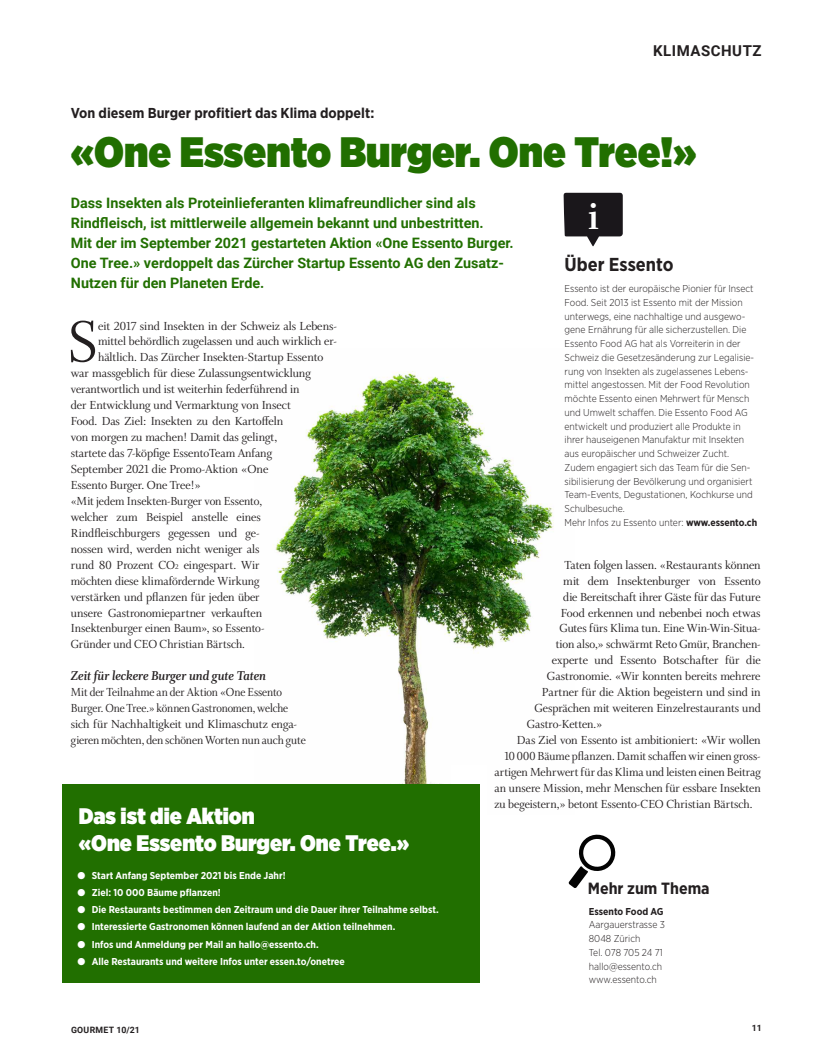
<style>
.page{position:relative;width:815px;height:1063px;background:#fff}
.page>*{position:absolute;margin:0;border:0;box-sizing:border-box;transform-origin:0 0}
.t1{font:62px "Whitman Display";color:#231f20}
.t2{font:900 42.5px "Gotham Narrow";color:#216f00}
.t3{font:700 40px "Whitman Display";color:#fff}
.t4{font:900 22.5px/26.2px "Gotham Narrow";color:#fff}
.t5{font:700 18.75px "Gotham Narrow";color:#231f20}
.t6{font:700 16.25px "Gotham Narrow";color:#231f20}
.t7{font:700 15px "Roboto";letter-spacing:.035em;color:#231f20}
.t8{font:700 14.38px/20px "Roboto";color:#216f00}
.t9{font:700 14.38px "Gotham Narrow";color:#231f20}
.t10{font:italic 700 13.75px "Whitman Display";color:#231f20}
.t11{font:12.5px "Whitman Display";color:#231f20}
.t12{font:12.5px/16px "Whitman Display";color:#231f20;scale:.96 1}
.t13{font:300 10px/13.8px "Gotham Narrow";color:#231f20}
.t14{font:700 10px "Gotham Narrow";color:#fff}
.t15{font:700 10px "Gotham Narrow";color:#231f20}
.t16{font:700 8.75px "Roboto";letter-spacing:.035em;color:#231f20}
.s1{font-weight:700}
.s2{font-size:7.25px}
</style>
<div class="page">
<img style="left:254px;top:371px;width:300px;height:414px">
<div style="left:452px;top:765px;width:35px;height:59px;background:#fff"></div>
<div style="left:62px;top:785px;width:417px;height:198px;background:#216f00"></div>
<svg style="left:569px;top:835px;width:46px;height:53px"></svg>
<svg style="left:563px;top:193px;width:60px;height:54px"></svg>
<p class="t7" style="left:653px;top:41px;width:110px">KLIMASCHUTZ</p>
<p class="t9" style="left:71px;top:104px;width:305px">Von diesem Burger profitiert das Klima doppelt:</p>
<h2 class="t2" style="left:71px;top:123px;width:627px">«One Essento Burger. One Tree!»</h2>
<p class="t8" style="left:71px;top:192px;width:444px">Dass Insekten als Proteinlieferanten klimafreundlicher sind als Rindfleisch, ist mittlerweile allgemein bekannt und unbestritten.<br>Mit der im September 2021 gestarteten Aktion «One Essento Burger.<br>One Tree.» verdoppelt das Zürcher Startup Essento AG den Zusatz-Nutzen für den Planeten Erde.</p>
<h1 class="t1" style="left:67px;top:307px;width:32px">S</h1>
<p class="t11" style="left:98px;top:319px;width:241px">eit 2017 sind Insekten in der Schweiz als Lebens-</p>
<h3 class="t3" style="left:588px;top:193px;width:12px">i</h3>
<h3 class="t5" style="left:565px;top:253px;width:110px">Über Essento</h3>
<p class="t13" style="left:565px;top:282px;width:194px">Essento ist der europäische Pionier für Insect Food. Seit 2013 ist Essento mit der Mission unterwegs, eine nachhaltige und ausgewo&shy;gene Ernährung für alle sicherzustellen. Die Essento Food AG hat als Vorreiterin in der Schweiz die Gesetzesänderung zur Legalisie&shy;rung von Insekten als zugelassenes Lebens&shy;mittel angestossen. Mit der Food Revolution möchte Essento einen Mehrwert für Mensch und Umwelt schaffen. Die Essento Food AG entwickelt und produziert alle Produkte in ihrer hauseigenen Manufaktur mit Insekten aus europäischer und Schweizer Zucht.<br>Zudem engagiert sich das Team für die Sen&shy;sibilisierung der Bevölkerung und organisiert Team-Events, Degustationen, Kochkurse und Schulbesuche.<br>Mehr Infos zu Essento unter: <span class="s1">www.essento.ch</span></p>
<p class="t11" style="left:98px;top:334px;width:241px">mittel behördlich zugelassen und auch wirklich er-</p>
<p class="t11" style="left:98px;top:350px;width:227px">hältlich. Das Zürcher Insekten-Startup Essento</p>
<p class="t11" style="left:71px;top:366px;width:242px">war massgeblich für diese Zulassungsentwicklung</p>
<p class="t11" style="left:71px;top:382px;width:230px">verantwortlich und ist weiterhin federführend in</p>
<p class="t11" style="left:71px;top:398px;width:221px">der Entwicklung und Vermarktung von Insect</p>
<p class="t11" style="left:71px;top:414px;width:214px">Food. Das Ziel: Insekten zu den Kartoffeln</p>
<p class="t11" style="left:71px;top:430px;width:208px">von morgen zu machen! Damit das gelingt,</p>
<p class="t11" style="left:71px;top:446px;width:203px">startete das 7-köpfige EssentoTeam Anfang</p>
<p class="t11" style="left:71px;top:462px;width:199px">September 2021 die Promo-Aktion «One</p>
<p class="t11" style="left:71px;top:478px;width:131px">Essento Burger. One Tree!»</p>
<p class="t11" style="left:71px;top:494px;width:193px">«Mit jedem Insekten-Burger von Essento,</p>
<p class="t11" style="left:71px;top:510px;width:192px">welcher zum Beispiel anstelle eines</p>
<p class="t11" style="left:71px;top:526px;width:190px">Rindfleischburgers gegessen und ge-</p>
<p class="t11" style="left:71px;top:542px;width:190px">nossen wird, werden nicht weniger als</p>
<p class="t11" style="left:71px;top:558px;width:190px">rund 80 Prozent CO<span class="s2">2</span> eingespart. Wir</p>
<p class="t11" style="left:71px;top:574px;width:190px">möchten diese klimafördernde Wirkung</p>
<p class="t11" style="left:71px;top:590px;width:190px">verstärken und pflanzen für jeden über</p>
<p class="t11" style="left:71px;top:606px;width:193px">unsere Gastronomiepartner verkauften</p>
<p class="t11" style="left:71px;top:621px;width:195px">Insektenburger einen Baum», so Essento-</p>
<p class="t11" style="left:71px;top:637px;width:176px">Gründer und CEO Christian Bärtsch.</p>
<p class="t10" style="left:71px;top:668px;width:197px">Zeit für leckere Burger und gute Taten</p>
<p class="t12" style="left:71px;top:684px;width:246px">Mit der Teilnahme an der Aktion «One Essento Burger. One Tree.» können Gastronomen, welche sich für Nachhaltigkeit und Klimaschutz enga&shy;gieren möchten, den schönen Worten nun auch gute</p>
<p class="t11" style="left:564px;top:558px;width:198px">Taten folgen lassen. «Restaurants können</p>
<p class="t11" style="left:563px;top:574px;width:199px">mit dem Insektenburger von Essento</p>
<p class="t11" style="left:563px;top:590px;width:199px">die Bereitschaft ihrer Gäste für das Future</p>
<p class="t11" style="left:561px;top:606px;width:201px">Food erkennen und nebenbei noch etwas</p>
<p class="t11" style="left:559px;top:621px;width:203px">Gutes fürs Klima tun. Eine Win-Win-Situa-</p>
<p class="t11" style="left:556px;top:637px;width:206px">tion also,» schwärmt Reto Gmür, Branchen-</p>
<p class="t11" style="left:552px;top:653px;width:210px">experte und Essento Botschafter für die</p>
<p class="t11" style="left:547px;top:669px;width:215px">Gastronomie. «Wir konnten bereits mehrere</p>
<p class="t11" style="left:542px;top:685px;width:220px">Partner für die Aktion begeistern und sind in</p>
<p class="t11" style="left:534px;top:701px;width:228px">Gesprächen mit weiteren Einzelrestaurants und</p>
<p class="t11" style="left:527px;top:717px;width:77px">Gastro-Ketten.»</p>
<p class="t11" style="left:517px;top:733px;width:245px">Das Ziel von Essento ist ambitioniert: «Wir wollen</p>
<p class="t11" style="left:504px;top:749px;width:258px">10 000 Bäume pflanzen. Damit schaffen wir einen gross-</p>
<p class="t11" style="left:494px;top:765px;width:268px">artigen Mehrwert für das Klima und leisten einen Beitrag</p>
<p class="t11" style="left:494px;top:781px;width:268px">an unsere Mission, mehr Menschen für essbare Insekten</p>
<p class="t11" style="left:494px;top:797px;width:260px">zu begeistern,» betont Essento-CEO Christian Bärtsch.</p>
<h3 class="t4" style="left:79px;top:803px;width:332px">Das ist die Aktion<br>«One Essento Burger. One Tree.»</h3>
<p class="t14" style="left:78px;top:869px;width:210px">● Start Anfang September 2021 bis Ende Jahr!</p>
<p class="t14" style="left:78px;top:886px;width:145px">● Ziel: 10 000 Bäume pflanzen!</p>
<p class="t14" style="left:78px;top:903px;width:363px">● Die Restaurants bestimmen den Zeitraum und die Dauer ihrer Teilnahme selbst.</p>
<p class="t14" style="left:78px;top:921px;width:319px">● Interessierte Gastronomen können laufend an der Aktion teilnehmen.</p>
<p class="t14" style="left:78px;top:938px;width:243px">● Infos und Anmeldung per Mail an hallo@essento.ch.</p>
<p class="t14" style="left:78px;top:955px;width:269px">● Alle Restaurants und weitere Infos unter essen.to/onetree</p>
<h3 class="t6" style="left:588px;top:878px;width:123px">Mehr zum Thema</h3>
<p class="t15" style="left:589px;top:905px;width:76px">Essento Food AG</p>
<p class="t13" style="left:589px;top:918px;width:78px">Aargauerstrasse 3<br>8048 Zürich<br>Tel. 078 705 24 71 hallo@essento.ch www.essento.ch</p>
<p class="t16" style="left:71px;top:1024px;width:70px">GOURMET 10/21</p>
<p class="t16" style="left:752px;top:1021px;width:12px">11</p>
</div>
